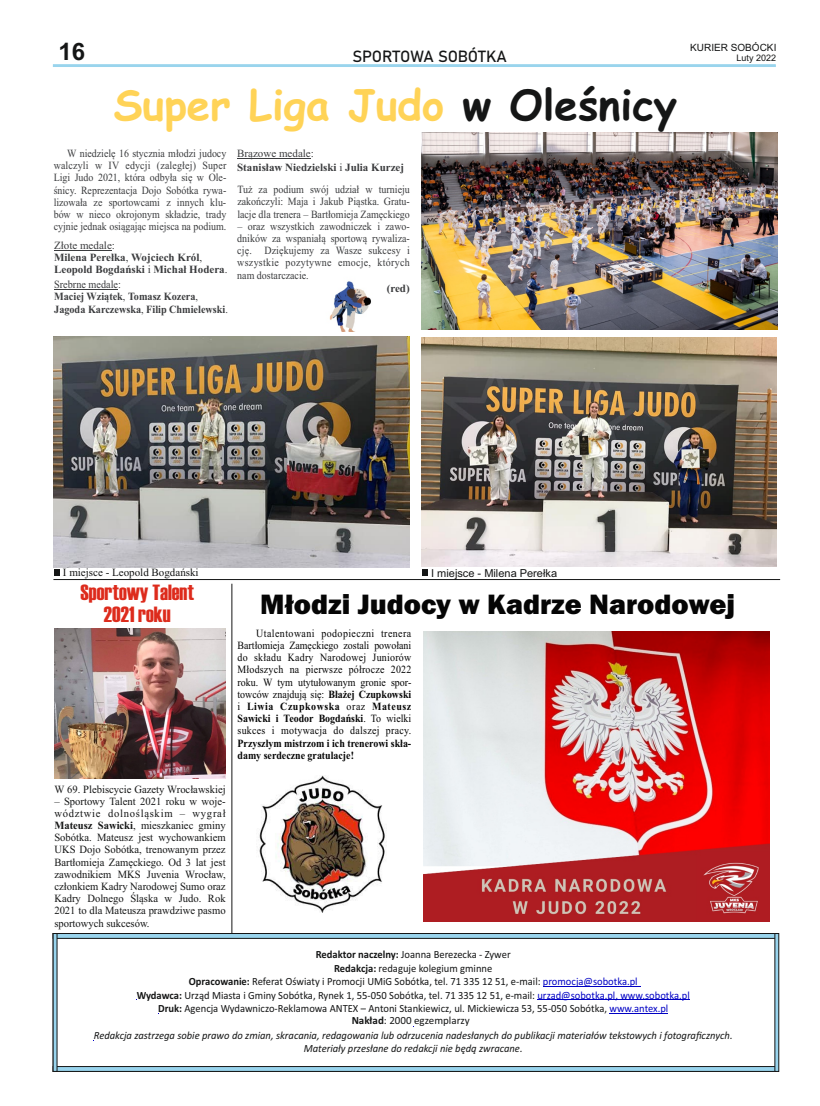
<style>
.page{position:relative;width:820px;height:1106px;background:#fff}
.page>*{position:absolute;margin:0;border:0;box-sizing:border-box;transform-origin:0 0}
.t1{font:700 42px "Comic Sans MS";color:#ffd357}
.t2{font:800 29px "Franklin Gothic";color:#050505}
.t3{font:700 24px "Arial";color:#151616}
.t4{font:22px/22.2px "Haettenschweiler";color:#dd2b1c;text-align:center}
.t5{font:16px "Bahnschrift";letter-spacing:-.01em;color:#151616}
.t6{font:11px/13.4px "Calibri";color:#151616;text-align:center;scale:.96 1}
.t7{font:11px/12.2px "Times New Roman";color:#151616;text-align:justify;scale:.96 1}
.t8{font:11px/12.2px "Times New Roman";letter-spacing:.03em;color:#050505;text-align:justify;scale:.9 1}
.t9{font:11px/12.2px "Times New Roman";color:#3b3c3e;text-align:justify;scale:.91 1}
.t10{font:11px/12.2px "Times New Roman";color:#3b3c3e;text-align:justify;scale:.9 1}
.t11{font:italic 11px/13.4px "Calibri";color:#151616;text-align:center;scale:.96 1}
.t12{font:700 11px/12.2px "Times New Roman";color:#3b3c3e}
.t13{font:700 11px/12.2px "Times New Roman";color:#3b3c3e;scale:.93 1}
.t14{font:700 11px/12.2px "Times New Roman";color:#050505;scale:.9 1}
.t15{font:11px "Times New Roman";color:#151616}
.t16{font:11px "Calibri";color:#151616}
.t17{font:11px "Arial";color:#151616}
.t18{font:10px "Arial";color:#151616}
.t19{font:9px "Arial";color:#151616}
.s1{color:#151616}
.s2{font-weight:400}
.s3{font-weight:700}
.s4{color:#0000c4}
</style>
<div class="page">
<svg style="left:53px;top:933px;width:726px;height:139px"></svg>
<svg style="left:53px;top:64px;width:722px;height:3px"></svg>
<img style="left:54px;top:629px;width:171px;height:149px">
<img style="left:54px;top:337px;width:356px;height:230px">
<img style="left:421px;top:338px;width:355px;height:228px">
<img style="left:421px;top:133px;width:356px;height:196px">
<hr style="left:54px;top:250px;width:58px;height:1px;background:#3b3c3e">
<hr style="left:54px;top:289px;width:64px;height:1px;background:#3b3c3e">
<hr style="left:237px;top:158px;width:74px;height:1px;background:#3b3c3e">
<hr style="left:53px;top:579px;width:726px;height:1px;background:#151616">
<img style="left:423px;top:631px;width:346px;height:290px">
<hr style="left:231px;top:583px;width:1px;height:350px;background:#151616">
<img style="left:259px;top:775px;width:128px;height:138px">
<svg style="left:54px;top:569px;width:6px;height:6px"></svg>
<svg style="left:422px;top:569px;width:5px;height:7px"></svg>
<img style="left:329px;top:281px;width:42px;height:50px">
<h3 class="t3" style="left:58px;top:43px;width:28px">16</h3>
<h3 class="t5" style="left:352px;top:50px;width:156px">SPORTOWA SOBÓTKA</h3>
<h1 class="t1" style="left:113px;top:86px;width:565px">Super Liga Judo <span class="s1">w Oleśnicy</span></h1>
<p class="t10" style="left:54px;top:148px;width:193px;text-indent:13px">W niedzielę 16 stycznia młodzi judocy walczyli w IV edycji (zaległej) Super Ligi Judo 2021, która odbyła się w Ole&shy;śnicy. Reprezentacja Dojo Sobótka rywa&shy;lizowała ze sportowcami z innych klu&shy;bów w nieco okrojonym składzie, trady cyjnie jednak osiągając miejsca na podium.</p>
<p class="t12" style="left:54px;top:240px;width:175px"><span class="s2">Złote medale:<br></span>Milena Perełka<span class="s2">,</span> Wojciech Król<span class="s2">,<br></span>Leopold Bogdański <span class="s2">i</span> Michał Hodera<span class="s2">.</span></p>
<p class="t13" style="left:54px;top:279px;width:188px"><span class="s2">Srebrne medale:<br></span>Maciej Wziątek<span class="s2">,</span> Tomasz Kozera<span class="s2">,<br></span>Jagoda Karczewska<span class="s2">,</span> Filip Chmielewski<span class="s2">.</span></p>
<p class="t12" style="left:237px;top:148px;width:168px;line-height:13.3px"><span class="s2">Brązowe medale:<br></span>Stanisław Niedzielski <span class="s2">i</span> Julia Kurzej</p>
<p class="t9" style="left:237px;top:184px;width:191px">Tuż za podium swój udział w turnieju zakończyli: Maja i Jakub Piąstka. Gratu&shy;lacje dla trenera – Bartłomieja Zamęckiego</p>
<p class="t9" style="left:237px;top:221px;width:191px">– oraz wszystkich zawodniczek i zawo&shy;dników za wspaniałą sportową rywaliza&shy;cję. Dziękujemy za Wasze sukcesy i wszystkie pozytywne emocje, których nam dostarczacie.</p>
<p class="t12" style="left:386px;top:283px;width:25px">(red)</p>
<p class="t18" style="left:690px;top:43px;width:88px">KURIER SOBÓCKI</p>
<p class="t19" style="left:736px;top:55px;width:41px">Luty 2022</p>
<p class="t15" style="left:63px;top:568px;width:137px">I miejsce - Leopold Bogdański</p>
<p class="t17" style="left:431px;top:568px;width:127px">I miejsce - Milena Perełka</p>
<h3 class="t4" style="left:80px;top:582px;width:115px">Sportowy Talent<br>2021 roku</h3>
<p class="t7" style="left:54px;top:783px;width:180px">W 69. Plebiscycie Gazety Wrocławskiej</p>
<p class="t7" style="left:54px;top:796px;width:180px">– Sportowy Talent 2021 roku w woje&shy;wództwie dolnośląskim – wygrał <span class="s3">Mateusz Sawicki</span>, mieszkaniec gminy Sobótka. Mateusz jest wychowankiem UKS Dojo Sobótka, trenowanym przez Bartłomieja Zamęckiego. Od 3 lat jest zawodnikiem MKS Juvenia Wrocław, członkiem Kadry Narodowej Sumo oraz Kadry Dolnego Śląska w Judo. Rok 2021 to dla Mateusza prawdziwe pasmo sportowych sukcesów.</p>
<h2 class="t2" style="left:260px;top:594px;width:476px">Młodzi Judocy w Kadrze Narodowej</h2>
<p class="t8" style="left:237px;top:628px;width:194px;text-indent:19px">Utalentowani podopieczni trenera Bartłomieja Zamęckiego zostali powołani do składu Kadry Narodowej Juniorów Młodszych na pierwsze półrocze 2022 roku. W tym utytułowanym gronie spor&shy;towców znajdują się: <span class="s3">Błażej Czupkowski </span>i <span class="s3">Liwia Czupkowska</span> oraz <span class="s3">Mateusz Sawicki i Teodor Bogdański</span>. To wielki sukces i motywacja do dalszej pracy.</p>
<p class="t14" style="left:237px;top:738px;width:194px">Przyszłym mistrzom i ich trenerowi skła&shy;damy serdeczne gratulacje!</p>
<p class="t6" style="left:137px;top:949px;width:577px"><span class="s3">Redaktor naczelny:</span> Joanna Berezecka - Zywer<br><span class="s3">Redakcja:</span> redaguje kolegium gminne<br><span class="s3">Opracowanie:</span> Referat Oświaty i Promocji UMiG Sobótka, tel. 71 335 12 51, e-mail: <span class="s4">promocja@sobotka.pl<br></span><span class="s3">Wydawca:</span> Urząd Miasta i Gminy Sobótka, Rynek 1, 55-050 Sobótka, tel. 71 335 12 51, e-mail: <span class="s4">urzad@sobotka.pl, www.sobotka.pl </span><span class="s3">Druk:</span> Agencja Wydawniczo-Reklamowa ANTEX – Antoni Stankiewicz, ul. Mickiewicza 53, 55-050 Sobótka, <span class="s4">www.antex.pl</span></p>
<p class="t11" style="left:94px;top:1029px;width:666px">Redakcja zastrzega sobie prawo do zmian, skracania, redagowania lub odrzucenia nadesłanych do publikacji materiałów tekstowych i fotograficznych.<br>Materiały przesłane do redakcji nie będą zwracane.</p>
<p class="t16" style="left:351px;top:1016px;width:120px"><span class="s3">Nakład</span>: 2000 egzemplarzy</p>
</div>
